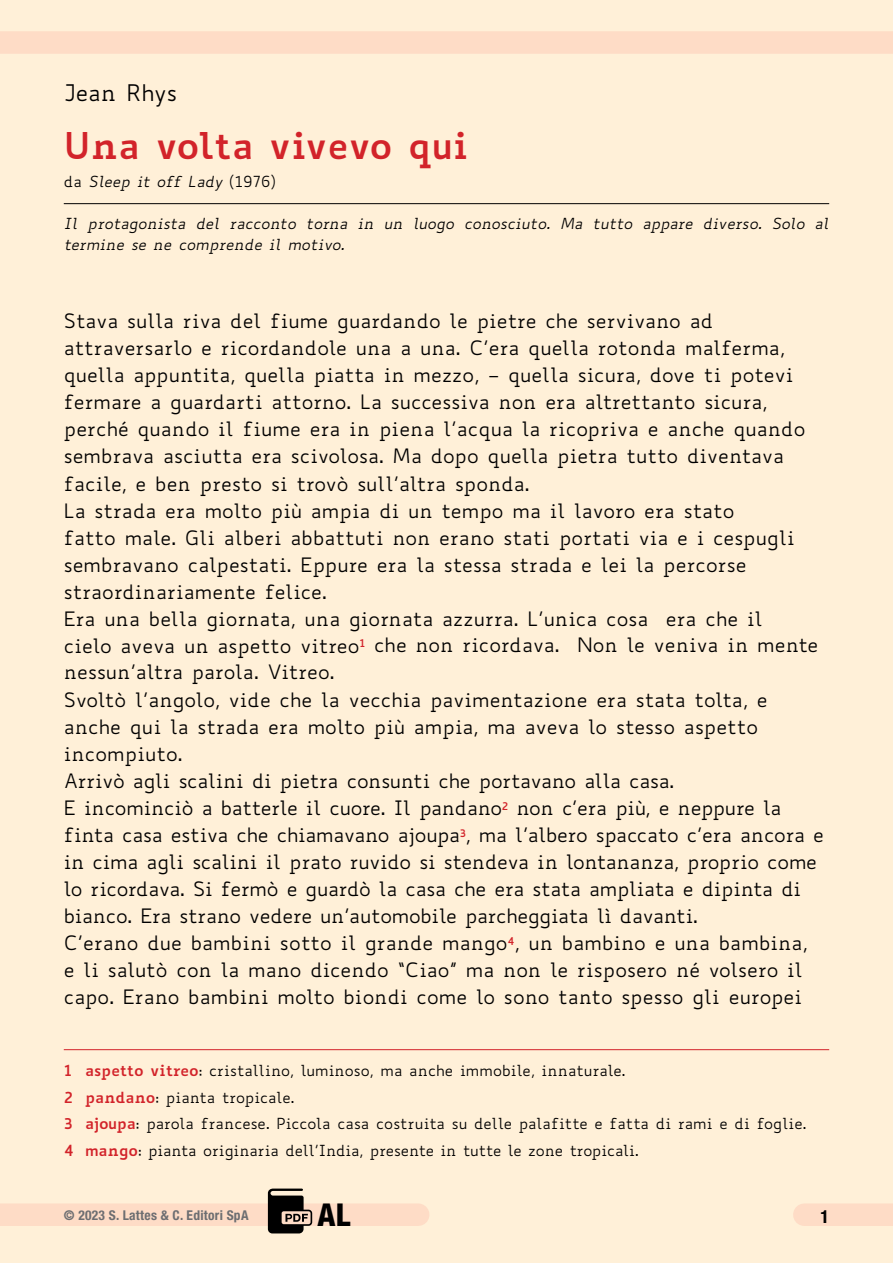
<style>
.page{position:relative;width:893px;height:1263px;background:#fff0d8}
.page>*{position:absolute;margin:0;border:0;box-sizing:border-box;transform-origin:0 0}
.t1{font:700 36px "Biancoenero";letter-spacing:-.015em;color:#d2232a}
.t2{font:800 condensed 31.5px "Helvetica Neue LT Std";color:#000}
.t3{font:22.5px "Biancoenero";color:#000}
.t4{font:19.5px/27px "Biancoenero";letter-spacing:-.005em;color:#000}
.t5{font:700 condensed 18px "Helvetica Neue LT Std";color:#000}
.t6{font:15px/26.7px "Biancoenero";letter-spacing:-.01em;color:#000}
.t7{font:italic 15px/21px "Biancoenero";color:#000}
.t8{font:700 condensed 13.5px "Helvetica Neue LT Std";letter-spacing:.02em;color:#6d6e71}
.s1{font-style:normal}
.s2{font-weight:700;color:#d2232a}
</style>
<div class="page">
<div style="left:0;top:1203px;width:418px;height:23px;background:#fedcc6"></div>
<div style="left:0;top:31px;width:893px;height:23px;background:#fedcc6"></div>
<hr style="left:64px;top:203px;width:765px;height:1px;background:#000">
<hr style="left:64px;top:1049px;width:765px;height:1px;background:#d2232a">
<div style="left:804px;top:1203px;width:89px;height:23px;background:#fedcc6"></div>
<svg style="left:268px;top:1188px;width:44px;height:45px"></svg>
<p class="t3" style="left:64px;top:78px;width:115px">Jean Rhys</p>
<h1 class="t1" style="left:64px;top:114px;width:406px">Una volta vivevo qui</h1>
<p class="t7" style="left:64px;top:171px;width:214px"><span class="s1">da</span> Sleep it off Lady <span class="s1">(1976)</span></p>
<p class="t7" style="left:64px;top:213px;width:767px">Il protagonista del racconto torna in un luogo conosciuto. Ma tutto appare diverso. Solo al termine se ne comprende il motivo.</p>
<p class="t4" style="left:64px;top:307px;width:762px">Stava sulla riva del fiume guardando le pietre che servivano ad attraversarlo e ricordandole una a una. C’era quella rotonda malferma, quella appuntita, quella piatta in mezzo, – quella sicura, dove ti potevi fermare a guardarti attorno. La successiva non era altrettanto sicura, perché quando il fiume era in piena l’acqua la ricopriva e anche quando sembrava asciutta era scivolosa. Ma dopo quella pietra tutto diventava facile, e ben presto si trovò sull’altra sponda.<br>La strada era molto più ampia di un tempo ma il lavoro era stato<br>fatto male. Gli alberi abbattuti non erano stati portati via e i cespugli sembravano calpestati. Eppure era la stessa strada e lei la percorse straordinariamente felice.<br>Era una bella giornata, una giornata azzurra. L’unica cosa era che il<br>cielo aveva un aspetto vitreo<sup>1</sup> che non ricordava. Non le veniva in mente nessun’altra parola. Vitreo.<br>Svoltò l’angolo, vide che la vecchia pavimentazione era stata tolta, e anche qui la strada era molto più ampia, ma aveva lo stesso aspetto incompiuto.<br>Arrivò agli scalini di pietra consunti che portavano alla casa.<br>E incominciò a batterle il cuore. Il pandano<sup>2</sup> non c’era più, e neppure la finta casa estiva che chiamavano ajoupa<sup>3</sup>, ma l’albero spaccato c’era ancora e in cima agli scalini il prato ruvido si stendeva in lontananza, proprio come lo ricordava. Si fermò e guardò la casa che era stata ampliata e dipinta di bianco. Era strano vedere un’automobile parcheggiata lì davanti.<br>C’erano due bambini sotto il grande mango<sup>4</sup>, un bambino e una bambina,<br>e li salutò con la mano dicendo “Ciao” ma non le risposero né volsero il capo. Erano bambini molto biondi come lo sono tanto spesso gli europei</p>
<p class="t6" style="left:64px;top:1057px;width:744px"><span class="s2">1 aspetto vitreo</span>: cristallino, luminoso, ma anche immobile, innaturale.<br><span class="s2">2 pandano</span>: pianta tropicale.<br><span class="s2">3 ajoupa</span>: parola francese. Piccola casa costruita su delle palafitte e fatta di rami e di foglie.<br><span class="s2">4 mango</span>: pianta originaria dell’India, presente in tutte le zone tropicali.</p>
<p class="t8" style="left:64px;top:1206px;width:186px">© 2023 S. Lattes &amp; C. Editori SpA</p>
<h2 class="t2" style="left:318px;top:1195px;width:34px">AL</h2>
<p class="t5" style="left:820px;top:1206px;width:10px">1</p>
</div>
